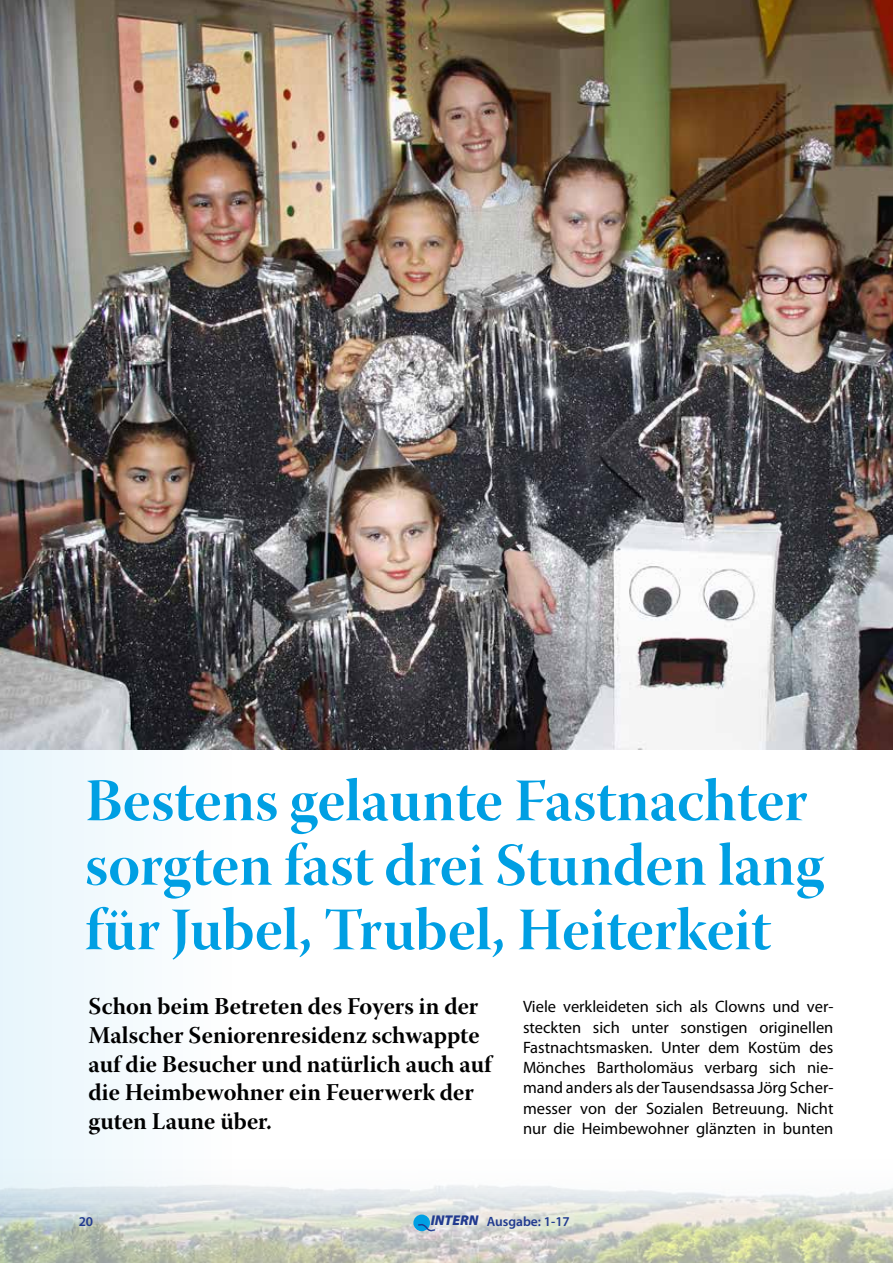
<style>
.page{position:relative;width:893px;height:1263px;background:#fff}
.page>*{position:absolute;margin:0;border:0;box-sizing:border-box;transform-origin:0 0}
.t1{font:60px/64.5px "Warnock Pro Bold Disp";color:#009fe3}
.t2{font:24px/28.8px "Warnock Pro Bold Subh";color:#000}
.t3{font:16.5px/20.2px "Myriad Pro";color:#000;text-align:justify}
.t4{font:600 13.5px "Myriad Pro";color:#213a8f}
.s1{font-weight:900;font-style:italic;font-size:14.25px}
</style>
<div class="page">
<div style="left:0;top:0;width:893px;height:1263px;background:linear-gradient(to right,#f4fafd,#fff)"></div>
<img style="left:0;top:1009px;width:893px;height:254px">
<div style="left:413px;top:1214px;width:17px;height:17px;background:#009fe3;border-radius:50%"></div>
<svg style="left:417px;top:1224px;width:10px;height:7px"></svg>
<svg style="left:427px;top:1210px;width:62px;height:26px"></svg>
<svg style="left:483px;top:1211px;width:97px;height:28px"></svg>
<img style="left:0;top:0;width:893px;height:749px">
<h1 class="t1" style="left:85px;top:767px;width:740px">Bestens gelaunte Fastnachter sorgten fast drei Stunden lang für Jubel, Trubel, Heiterkeit</h1>
<h2 class="t2" style="left:88px;top:991px;width:405px">Schon beim Betreten des Foyers in der Malscher Seniorenresidenz schwappte auf die Besucher und natürlich auch auf die Heimbewohner ein Feuerwerk der guten Laune über.</h2>
<p class="t3" style="left:523px;top:997px;width:312px">Viele verkleideten sich als Clowns und ver&shy;steckten sich unter sonstigen originellen Fastnachtsmasken. Unter dem Kostüm des Mönches Bartholomäus verbarg sich nie&shy;mand anders als der Tausendsassa Jörg Scher&shy;messer von der Sozialen Betreuung. Nicht nur die Heimbewohner glänzten in bunten</p>
<p class="t4" style="left:79px;top:1212px;width:16px">20</p>
<p class="t4" style="left:431px;top:1212px;width:140px"><span class="s1">INTERN</span> Ausgabe: 1-17</p>
</div>
